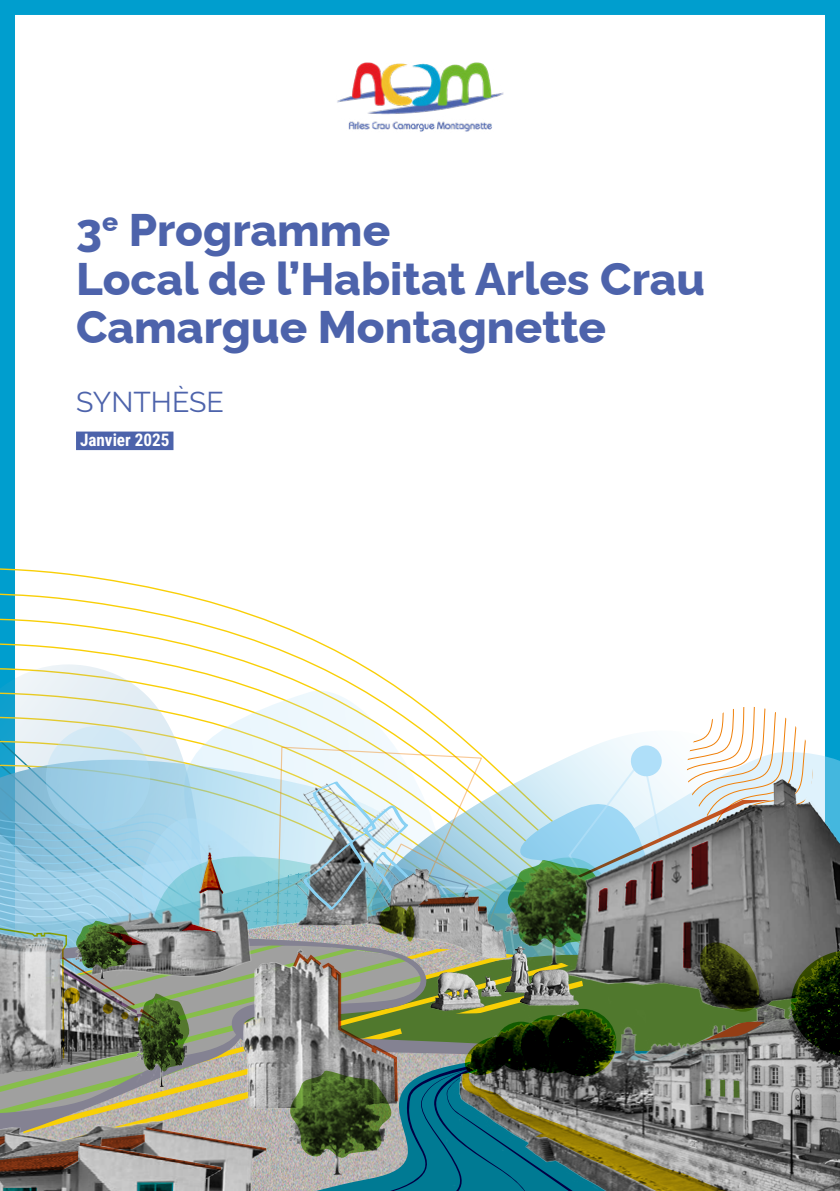
<style>
.page{position:relative;width:840px;height:1191px;background:#fff}
.page>*{position:absolute;margin:0;border:0;box-sizing:border-box;transform-origin:0 0}
.t1{font:800 45.6px/48.4px "Raleway";color:#4d63ab}
.t2{font:28.6px "Raleway";color:#4d63ab}
.t3{font:700 17.2px "Roboto Condensed";color:#fff}
</style>
<div class="page">
<svg style="left:0;top:0;width:839px;height:518px"></svg>
<svg style="left:0;top:503px;width:795px;height:15px"></svg>
<svg style="left:0;top:636px;width:839px;height:30px"></svg>
<svg style="left:0;top:664px;width:205px;height:43px"></svg>
<img style="left:0;top:707px;width:839px;height:484px">
<div style="left:76px;top:431px;width:97px;height:19px;background:#4c63ab"></div>
<img style="left:336px;top:56px;width:167px;height:81px">
<p class="t1" style="left:76px;top:202px;width:630px">3<sup>e</sup> Programme<br>Local de l’Habitat Arles Crau<br>Camargue Montagnette</p>
<p class="t2" style="left:76px;top:385px;width:149px">SYNTHÈSE</p>
<p class="t3" style="left:80px;top:428px;width:91px">Janvier 2025</p>
</div>
